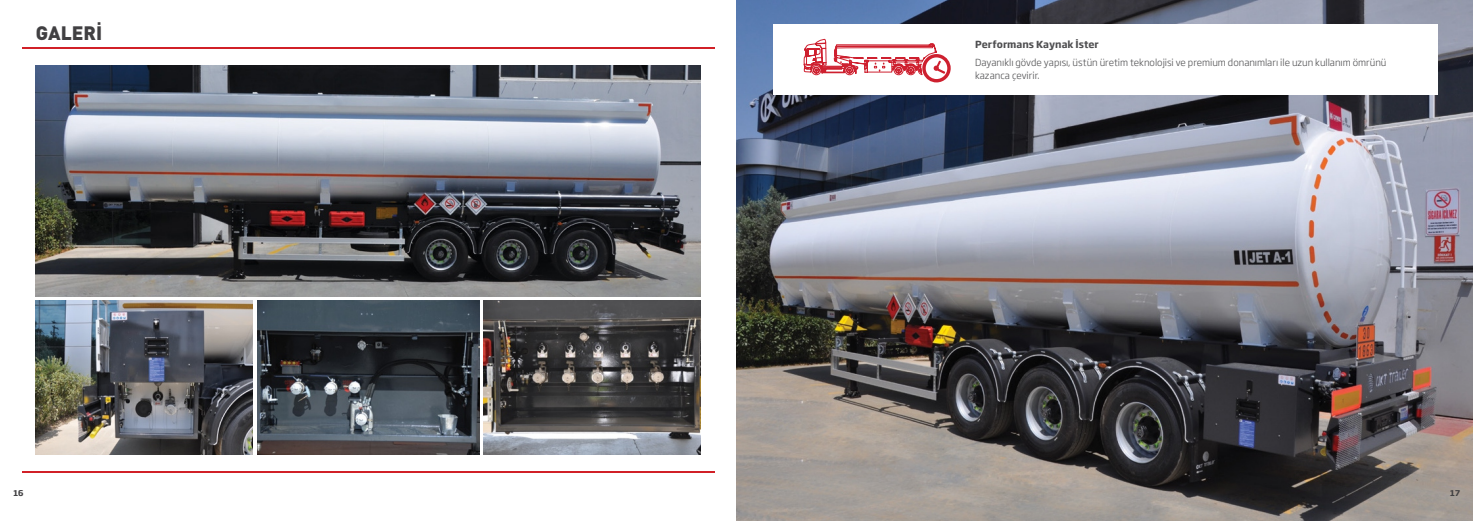
<style>
.page{position:relative;width:1473px;height:521px;background:#fff}
.page>*{position:absolute;margin:0;border:0;box-sizing:border-box;transform-origin:0 0}
.t1{font:900 19.25px "DIN Pro";color:#414042}
.t2{font:300 9.62px/13.1px "Soho Gothic Pro";color:#4f4f51}
.t3{font:700 9.62px "Soho Gothic Pro";color:#4f4f51}
.t4{font:700 7.88px "Soho Gothic Pro";color:#414042}
</style>
<div class="page">
<img style="left:737px;top:0;width:736px;height:521px">
<img style="left:36px;top:301px;width:217px;height:154px">
<img style="left:484px;top:301px;width:217px;height:154px">
<img style="left:257px;top:301px;width:222px;height:154px">
<hr style="left:22px;top:48px;width:692px;height:1px;background:#d12027">
<hr style="left:22px;top:471px;width:692px;height:2px;background:#d12027">
<img style="left:36px;top:66px;width:665px;height:230px">
<div style="left:773px;top:25px;width:664px;height:70px;background:#fff"></div>
<svg style="left:802px;top:4px;width:148px;height:148px"></svg>
<h1 class="t1" style="left:36px;top:25px;width:68px">GALERİ</h1>
<p class="t3" style="left:975px;top:40px;width:125px">Performans Kaynak İster</p>
<p class="t2" style="left:975px;top:57px;width:413px">Dayanıklı gövde yapısı, üstün üretim teknolojisi ve premium donanımları ile uzun kullanım ömrünü kazanca çevirir.</p>
<p class="t4" style="left:14px;top:489px;width:11px">16</p>
<p class="t4" style="left:1450px;top:490px;width:11px">17</p>
</div>
